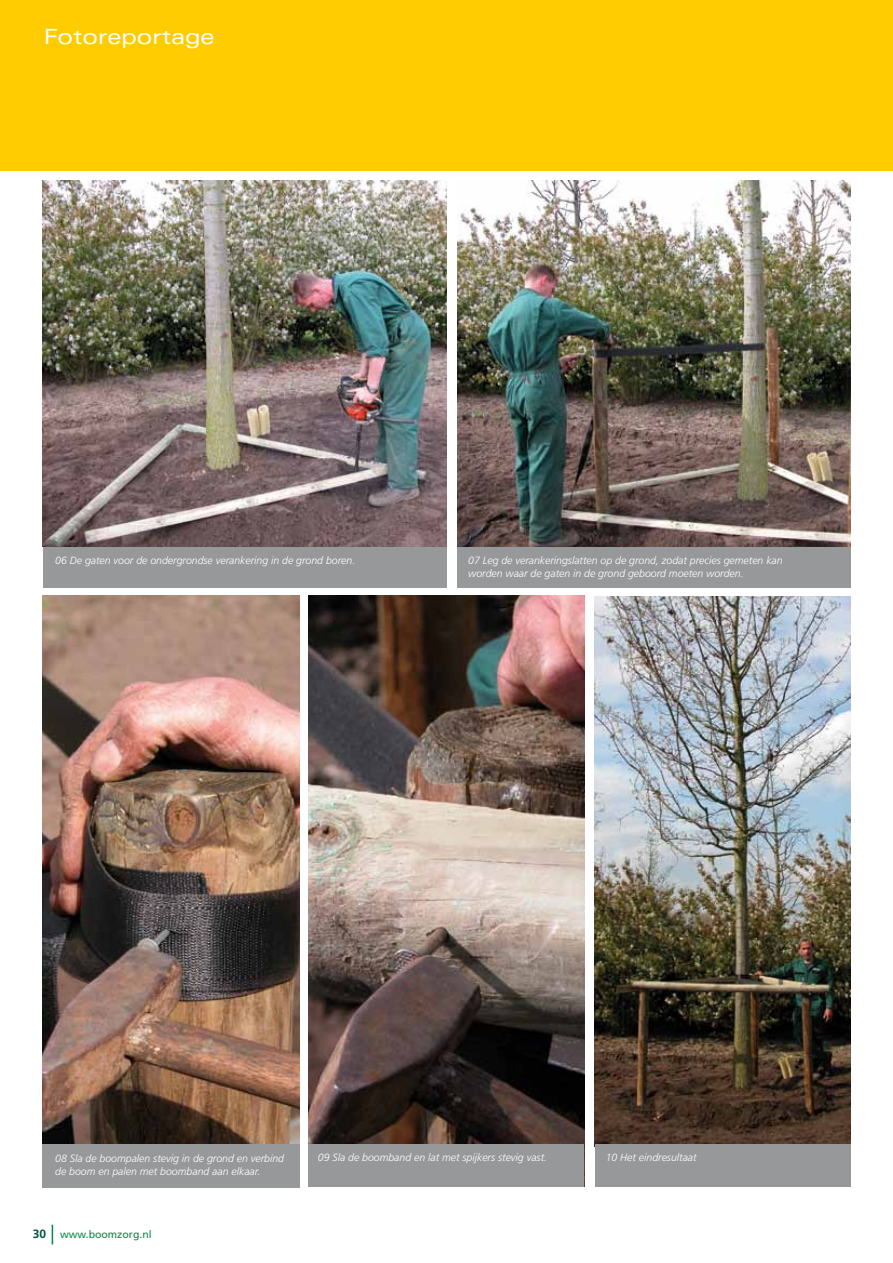
<style>
.page{position:relative;width:893px;height:1263px;background:#fff}
.page>*{position:absolute;margin:0;border:0;box-sizing:border-box;transform-origin:0 0}
.t1{font:expanded 21px "Univers";color:#fff}
.t2{font:italic 300 10.5px/12.6px "Frutiger";color:#fff}
.t3{font:10.5px "Frutiger";color:#008b45}
.s1{font-weight:700;font-size:12px;color:#00523c}
</style>
<div class="page">
<svg style="left:52px;top:1225px;width:1px;height:19px"></svg>
<img style="left:457px;top:181px;width:393px;height:366px">
<img style="left:43px;top:181px;width:403px;height:366px">
<div style="left:43px;top:547px;width:403px;height:40px;background:#97989a"></div>
<div style="left:457px;top:547px;width:393px;height:40px;background:#97989a"></div>
<img style="left:43px;top:596px;width:257px;height:548px">
<img style="left:309px;top:596px;width:275px;height:548px">
<img style="left:595px;top:596px;width:255px;height:548px">
<div style="left:43px;top:1144px;width:257px;height:43px;background:#97989a"></div>
<div style="left:309px;top:1144px;width:275px;height:42px;background:#97989a"></div>
<div style="left:595px;top:1144px;width:255px;height:42px;background:#97989a"></div>
<div style="left:0;top:0;width:893px;height:171px;background:#fecc00"></div>
<h1 class="t1" style="left:44px;top:24px;width:172px">Fotoreportage</h1>
<p class="t2" style="left:55px;top:553px;width:301px">06 De gaten voor de ondergrondse verankering in de grond boren.</p>
<p class="t2" style="left:468px;top:554px;width:316px">07 Leg de verankeringslatten op de grond, zodat precies gemeten kan worden waar de gaten in de grond geboord moeten worden.</p>
<p class="t2" style="left:55px;top:1152px;width:230px">08 Sla de boompalen stevig in de grond en verbind de boom en palen met boomband aan elkaar.</p>
<p class="t2" style="left:318px;top:1150px;width:231px">09 Sla de boomband en lat met spijkers stevig vast.</p>
<p class="t2" style="left:606px;top:1150px;width:93px">10 Het eindresultaat</p>
<p class="t3" style="left:33px;top:1228px;width:120px"><span class="s1">30</span> www.boomzorg.nl</p>
</div>
